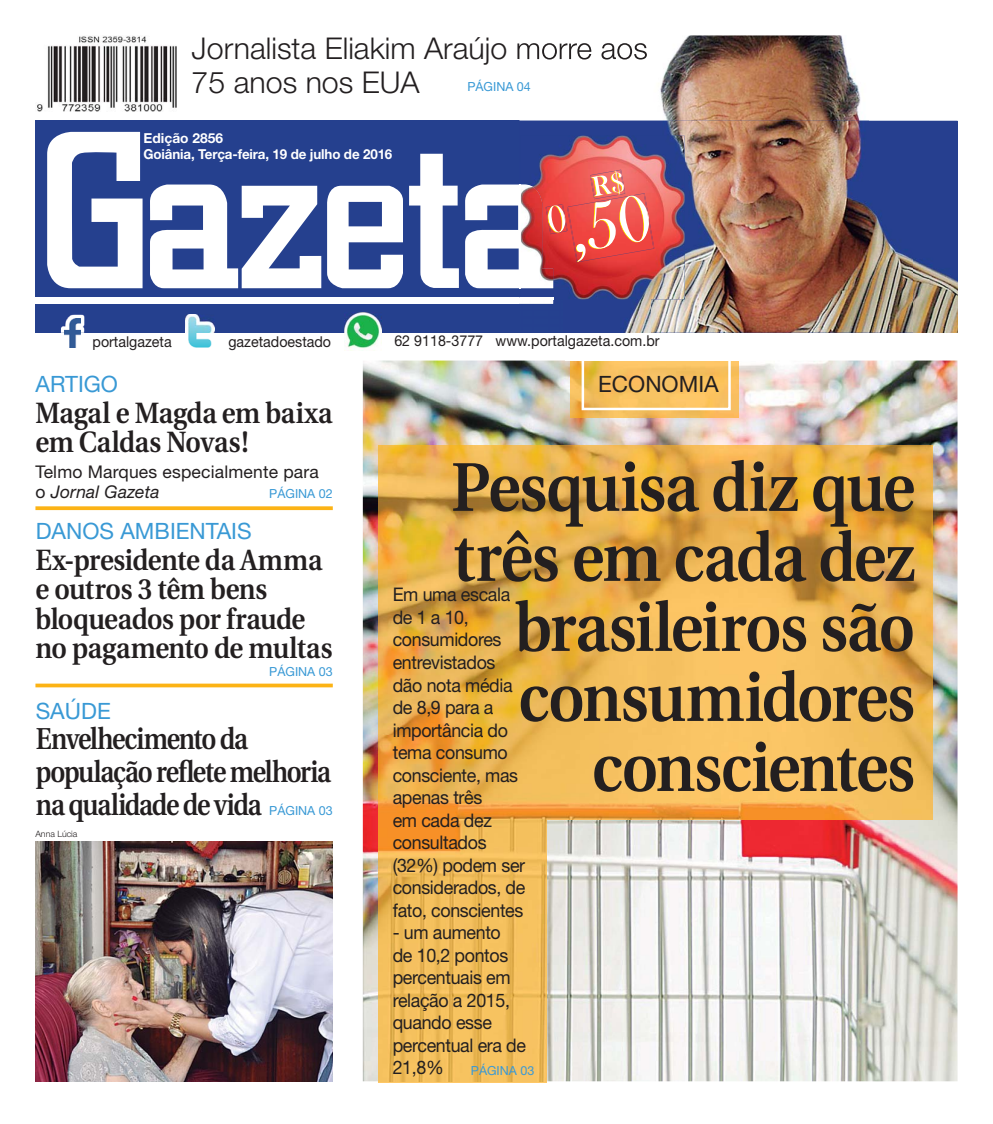
<style>
.page{position:relative;width:993px;height:1124px;background:#fff}
.page>*{position:absolute;margin:0;border:0;box-sizing:border-box;transform-origin:0 0}
.t1{font:600 68.75px/70px "Utopia";letter-spacing:-.02em;color:#231f20;text-align:right;scale:.91 1}
.t2{font:600 30.12px/32.9px "Utopia";letter-spacing:-.045em;color:#231f20;scale:.85 1}
.t3{font:300 30px/33.8px "Helvetica Neue";color:#231f20}
.t4{font:600 29.25px/29.4px "Utopia";letter-spacing:-.02em;color:#231f20;scale:.91 1}
.t5{font:22.5px "Helvetica Neue";color:#3999d5}
.t6{font:22.5px "Helvetica Neue";color:#231f20}
.t7{font:18.75px/22.5px "Helvetica Neue";letter-spacing:-.02em;color:#231f20;scale:.95 1}
.t8{font:17.5px/20px "Helvetica Neue";letter-spacing:.01em;color:#231f20}
.t9{font:15px "Helvetica Neue";color:#231f20;scale:.95 1}
.t10{font:700 13.75px/16.5px "Helvetica Neue";letter-spacing:-.01em;color:#fff}
.t11{font:12.5px "Helvetica Neue";color:#3999d5}
.t12{font:300 8.75px "Helvetica Neue";color:#231f20}
.s1{font-style:italic}
</style>
<div class="page">
<img style="left:363px;top:360px;width:594px;height:721px">
<img style="left:570px;top:360px;width:168px;height:57px">
<div style="left:581px;top:353px;width:149px;height:57px;border:2px solid #fff"></div>
<img style="left:378px;top:445px;width:554px;height:374px">
<hr style="left:378px;top:1081px;width:168px;height:1px;background:#fec766">
<img style="left:378px;top:819px;width:168px;height:262px">
<div style="left:564px;top:352px;width:194px;height:8px;background:#fff"></div>
<div style="left:35px;top:121px;width:922px;height:212px;background:#25408e"></div>
<svg style="left:47px;top:132px;width:95px;height:156px"></svg>
<svg style="left:150px;top:184px;width:171px;height:104px"></svg>
<svg style="left:327px;top:186px;width:76px;height:102px"></svg>
<svg style="left:409px;top:154px;width:50px;height:134px"></svg>
<div style="left:35px;top:297px;width:518px;height:7px;background:#fff"></div>
<img style="left:61px;top:314px;width:23px;height:34px">
<img style="left:65px;top:318px;width:16px;height:29px">
<img style="left:185px;top:314px;width:29px;height:34px">
<img style="left:344px;top:313px;width:37px;height:35px">
<img style="left:519px;top:35px;width:438px;height:128px">
<svg style="left:465px;top:184px;width:54px;height:104px"></svg>
<img style="left:650px;top:163px;width:307px;height:170px">
<img style="left:580px;top:299px;width:70px;height:34px">
<img style="left:519px;top:184px;width:1px;height:104px">
<img style="left:520px;top:136px;width:164px;height:163px">
<img style="left:520px;top:297px;width:33px;height:2px">
<img style="left:545px;top:207px;width:1px;height:27px">
<img style="left:589px;top:175px;width:1px;height:18px">
<img style="left:566px;top:204px;width:1px;height:27px">
<img style="left:546px;top:204px;width:20px;height:30px">
<img style="left:547px;top:205px;width:17px;height:28px">
<img style="left:564px;top:205px;width:1px;height:27px">
<img style="left:548px;top:205px;width:16px;height:27px">
<img style="left:567px;top:193px;width:87px;height:55px">
<img style="left:567px;top:194px;width:86px;height:68px">
<img style="left:576px;top:195px;width:73px;height:67px">
<img style="left:576px;top:196px;width:72px;height:66px">
<img style="left:624px;top:170px;width:1px;height:23px">
<img style="left:590px;top:170px;width:34px;height:29px">
<img style="left:590px;top:171px;width:1px;height:25px">
<img style="left:591px;top:171px;width:33px;height:25px">
<img style="left:591px;top:172px;width:32px;height:24px">
<img style="left:519px;top:37px;width:128px;height:28px">
<img style="left:37px;top:36px;width:139px;height:76px">
<svg style="left:35px;top:506px;width:298px;height:4px"></svg>
<svg style="left:35px;top:683px;width:298px;height:4px"></svg>
<img style="left:36px;top:841px;width:297px;height:240px">
<h3 class="t3" style="left:191px;top:34px;width:457px">Jornalista Eliakim Araújo morre aos<br>75 anos nos EUA</h3>
<p class="t11" style="left:467px;top:82px;width:65px">PÁGINA 04</p>
<p class="t10" style="left:144px;top:131px;width:250px">Edição 2856<br>Goiânia, Terça-feira, 19 de julho de 2016</p>
<p class="t9" style="left:92px;top:336px;width:85px">portalgazeta</p>
<p class="t9" style="left:228px;top:336px;width:110px">gazetadoestado</p>
<p class="t9" style="left:394px;top:335px;width:280px">62 9118-3777 www.portalgazeta.com.br</p>
<p class="t5" style="left:35px;top:376px;width:84px">ARTIGO</p>
<h3 class="t4" style="left:35px;top:401px;width:328px">Magal e Magda em baixa em Caldas Novas!</h3>
<p class="t8" style="left:35px;top:463px;width:285px">Telmo Marques especialmente para o <span class="s1">Jornal Gazeta</span></p>
<p class="t11" style="left:269px;top:489px;width:65px">PÁGINA 02</p>
<p class="t5" style="left:36px;top:523px;width:217px">DANOS AMBIENTAIS</p>
<h3 class="t4" style="left:35px;top:547px;width:328px">Ex-presidente da Amma e outros 3 têm bens bloqueados por fraude no pagamento de multas</h3>
<p class="t11" style="left:269px;top:666px;width:65px">PÁGINA 03</p>
<p class="t5" style="left:36px;top:702px;width:76px">SAÚDE</p>
<h2 class="t2" style="left:36px;top:724px;width:348px">Envelhecimento da população reflete melhoria na qualidade de vida</h2>
<p class="t11" style="left:269px;top:805px;width:65px">PÁGINA 03</p>
<p class="t12" style="left:35px;top:831px;width:43px">Anna Lúcia</p>
<p class="t6" style="left:598px;top:376px;width:122px">ECONOMIA</p>
<h1 class="t1" style="left:451px;top:458px;width:511px">Pesquisa diz que três em cada dez brasileiros são consumidores conscientes</h1>
<p class="t7" style="left:392px;top:585px;width:141px">Em uma escala de 1 a 10, consumidores entrevistados dão nota média de 8,9 para a importância do tema consumo consciente, mas apenas três<br>em cada dez consultados (32%) podem ser considerados, de fato, conscientes</p>
<p class="t7" style="left:392px;top:922px;width:142px">- um aumento<br>de 10,2 pontos percentuais em relação a 2015, quando esse percentual era de<br>21,8%</p>
<p class="t11" style="left:470px;top:1066px;width:65px">PÁGINA 03</p>
</div>
